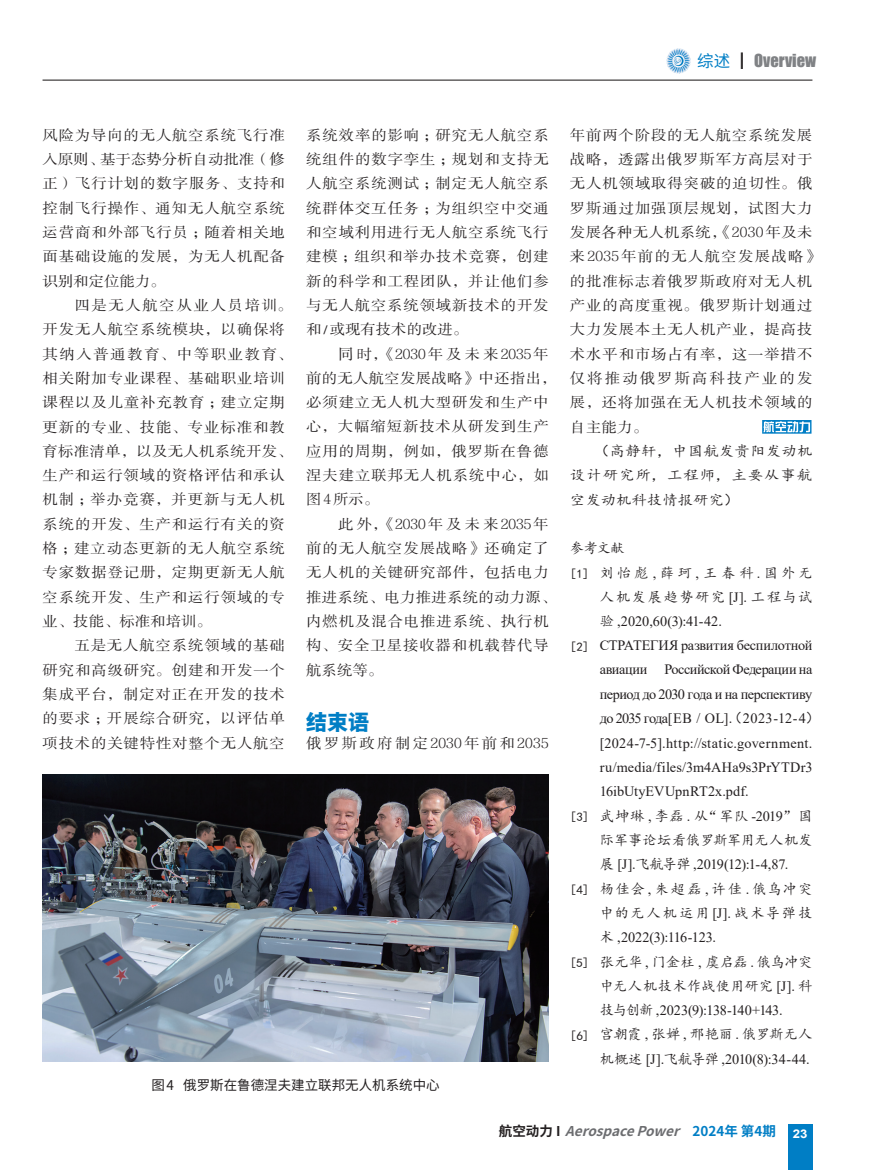
<style>
.page{position:relative;width:872px;height:1170px;background:#fff}
.page>*{position:absolute;margin:0;border:0;box-sizing:border-box;transform-origin:0 0}
.t1{font:800 21px "Source Han Sans CN";color:#007ec5}
.t2{font:16.5px "Impact";color:#808285}
.t3{font:14.25px/24.3px "FZSSJW GB1 0";letter-spacing:.055em;color:#231f20;scale:1.08 1}
.t4{font:14.25px/24.3px "Times New Roman";letter-spacing:-.015em;color:#231f20}
.t5{font:14.25px/24.3px "Kai Ti";letter-spacing:.01em;color:#231f20}
.t6{font:14.25px/24.3px "Kai Ti";letter-spacing:.035em;color:#231f20;text-align:justify;scale:1.08 1}
.t7{font:14.25px/24.3px "Kai Ti";letter-spacing:.135em;color:#231f20}
.t8{font:14.25px/24.3px "Kai Ti";letter-spacing:.115em;color:#231f20}
.t9{font:14.25px "FZSSJW GB1 0";letter-spacing:.145em;color:#231f20;scale:1.08 1}
.t10{font:14.25px "Kai Ti";letter-spacing:-.015em;color:#231f20}
.t11{font:italic 700 13.5px "Source Han Sans CN";color:#6c6d70}
.t12{font:13.5px "Source Han Sans CN";color:#231f20}
.t13{font:12px "Kai Ti";color:#231f20;scale:1.08 1}
.s1{font-family:"Source Han Sans CN";color:#007ec5}
.s2{font-family:"Source Han Sans CN";color:#231f20}
.s3{font-family:"Times New Roman"}
.s4{font-family:"Kai Ti"}
.s5{font-style:normal;color:#231f20}
.s6{font-style:normal;color:#007ec5}
</style>
<div class="page">
<div style="left:787px;top:1124px;width:25px;height:45px;background:#007ec5"></div>
<img style="left:666px;top:49px;width:24px;height:24px">
<hr style="left:43px;top:80px;width:769px;height:1px;background:#231f20">
<svg style="left:762px;top:420px;width:49px;height:13px"></svg>
<img style="left:43px;top:774px;width:506px;height:287px">
<p class="t2" style="left:697px;top:48px;width:120px"><span class="s1">综述</span> <span class="s2">┃</span> OVERVIEW</p>
<p class="t3" style="left:43px;top:123px;width:226px;text-align:justify">风险为导向的无人航空系统飞行准入原则、基于态势分析自动批准（修正）飞行计划的数字服务、支持和控制飞行操作、通知无人航空系统运营商和外部飞行员；随着相关地面基础设施的发展，为无人机配备识别和定位能力。</p>
<p class="t3" style="left:43px;top:293px;width:233px;text-indent:32px">四是无人航空从业人员培训。开发无人航空系统模块，以确保将其纳入普通教育、中等职业教育、相关附加专业课程、基础职业培训课程以及儿童补充教育；建立定期更新的专业、技能、专业标准和教育标准清单，以及无人机系统开发、生产和运行领域的资格评估和承认机制；举办竞赛，并更新与无人机系统的开发、生产和运行有关的资格；建立动态更新的无人航空系统专家数据登记册，定期更新无人航空系统开发、生产和运行领域的专业、技能、标准和培训。</p>
<p class="t3" style="left:43px;top:633px;width:226px;text-align:justify;text-indent:32px">五是无人航空系统领域的基础研究和高级研究。创建和开发一个集成平台，制定对正在开发的技术的要求；开展综合研究，以评估单项技术的关键特性对整个无人航空</p>
<p class="t3" style="left:306px;top:123px;width:226px;text-align:justify">系统效率的影响；研究无人航空系统组件的数字孪生；规划和支持无人航空系统测试；制定无人航空系统群体交互任务；为组织空中交通和空域利用进行无人航空系统飞行建模；组织和举办技术竞赛，创建新的科学和工程团队，并让他们参与无人航空系统领域新技术的开发和 / 或现有技术的改进。</p>
<p class="t3" style="left:306px;top:342px;width:233px;text-indent:32px">同时，《2030 年及未来 2035 年前的无人航空发展战略》中还指出，必须建立无人机大型研发和生产中心，大幅缩短新技术从研发到生产应用的周期，例如，俄罗斯在鲁德涅夫建立联邦无人机系统中心，如图4所示。</p>
<p class="t3" style="left:306px;top:512px;width:233px;text-indent:32px">此外，《2030 年及未来 2035 年前的无人航空发展战略》还确定了无人机的关键研究部件，包括电力推进系统、电力推进系统的动力源、内燃机及混合电推进系统、执行机构、安全卫星接收器和机载替代导航系统等。</p>
<h1 class="t1" style="left:306px;top:710px;width:64px">结束语</h1>
<p class="t9" style="left:306px;top:735px;width:226px">俄罗斯政府制定2030年前和2035</p>
<p class="t12" style="left:151px;top:1077px;width:290px">图 4 俄罗斯在鲁德涅夫建立联邦无人机系统中心</p>
<p class="t3" style="left:570px;top:123px;width:233px">年前两个阶段的无人航空系统发展战略，透露出俄罗斯军方高层对于无人机领域取得突破的迫切性。俄罗斯通过加强顶层规划，试图大力发展各种无人机系统，《2030 年及未来2035年前的无人航空发展战略》的批准标志着俄罗斯政府对无人机产业的高度重视。俄罗斯计划通过大力发展本土无人机产业，提高技术水平和市场占有率，这一举措不仅将推动俄罗斯高科技产业的发展，还将加强在无人机技术领域的自主能力。</p>
<p class="t6" style="left:570px;top:439px;width:226px;text-indent:24px">（高静轩，中国航发贵阳发动机设计研究所，工程师，主要从事航空发动机科技情报研究）</p>
<p class="t7" style="left:600px;top:536px;width:214px;text-indent:-30px">参考文献<br>刘怡彪<span class="s3">,</span>薛珂<span class="s3">,</span>王春科<span class="s3">.</span>国外无人机发展趋势研究 <span class="s3">[J].</span> 工程与试</p>
<p class="t4" style="left:600px;top:608px;width:221px"><span class="s4">验</span> ,2020,60(3):41-42.<br>СТРАТЕГИЯ развития беспилотной авиации Российской Федерации на период до 2030 года и на перспективу до 2035 года[EB / OL].<span class="s4">（</span>2023-12-4<span class="s4">）</span>[2024-7-5].http://static.government. ru/media/files/3m4AHa9s3PrYTDr3<br>16ibUtyEVUpnRT2x.pdf.</p>
<p class="t5" style="left:600px;top:803px;width:214px">武坤琳 <span class="s3">,</span> 李磊 <span class="s3">.</span> 从“军队 <span class="s3">-2019</span>”国际军事论坛看俄罗斯军用无人机发</p>
<p class="t4" style="left:600px;top:851px;width:190px"><span class="s4">展</span> [J].<span class="s4">飞航导弹</span> ,2019(12):1-4,87.</p>
<p class="t8" style="left:600px;top:876px;width:214px">杨佳会<span class="s3">,</span> 朱超磊<span class="s3">,</span>许佳 <span class="s3">.</span>俄乌冲突中的无人机运用<span class="s3">[J].</span>战术导弹技</p>
<p class="t4" style="left:600px;top:924px;width:118px"><span class="s4">术</span> ,2022(3):116-123.</p>
<p class="t5" style="left:600px;top:949px;width:214px">张元华 <span class="s3">,</span> 门金柱 <span class="s3">,</span> 虞启磊 <span class="s3">.</span> 俄乌冲突中无人机技术作战使用研究 <span class="s3">[J].</span> 科</p>
<p class="t4" style="left:600px;top:997px;width:184px"><span class="s4">技与创新</span> ,2023(9):138-140+143.</p>
<p class="t10" style="left:600px;top:1027px;width:214px">宫朝霞 <span class="s3">,</span> 张婵 <span class="s3">,</span> 邢艳丽 <span class="s3">.</span> 俄罗斯无人</p>
<p class="t4" style="left:600px;top:1046px;width:211px"><span class="s4">机概述</span> [J].<span class="s4">飞航导弹</span> ,2010(8):34-44.</p>
<p class="t13" style="left:570px;top:567px;width:19px">[1]</p>
<p class="t13" style="left:570px;top:640px;width:19px">[2]</p>
<p class="t13" style="left:570px;top:810px;width:19px">[3]</p>
<p class="t13" style="left:570px;top:883px;width:19px">[4]</p>
<p class="t13" style="left:570px;top:956px;width:19px">[5]</p>
<p class="t13" style="left:570px;top:1029px;width:19px">[6]</p>
<p class="t11" style="left:499px;top:1123px;width:310px"><span class="s5">航空动力 I</span> AerospacePower <span class="s6">2 0 2 4 年 第 4 期</span> <sub>2</sub> <sub>3</sub></p>
</div>
